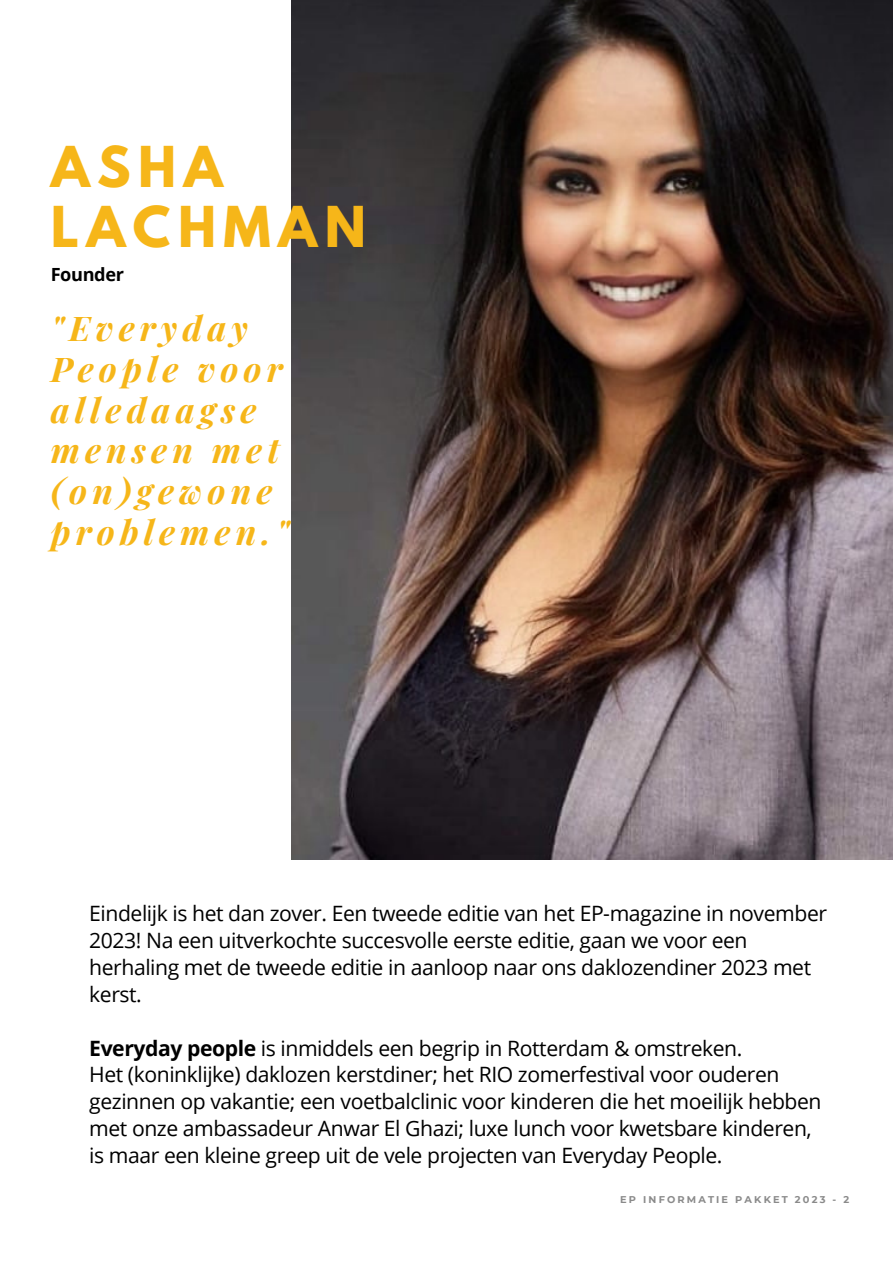
<style>
.page{position:relative;width:893px;height:1264px;background:#fff}
.page>*{position:absolute;margin:0;border:0;box-sizing:border-box;transform-origin:0 0}
.t1{font:700 49.95px/59.6px "League Spartan";letter-spacing:.15em;color:#f6b619}
.t2{font:italic 700 34.05px/40.8px "Playfair Display";letter-spacing:.15em;color:#f6b619}
.t3{font:21.15px/27px "Open Sans";letter-spacing:-.02em;color:#000}
.t4{font:700 18.15px "Open Sans";letter-spacing:-.02em;color:#000}
.t5{font:700 9.75px "Montserrat";letter-spacing:.22em;color:#8a8a8a}
.s1{font-weight:700}
</style>
<div class="page">
<img style="left:291px;top:0;width:601px;height:859px">
<h1 class="t1" style="left:51px;top:144px;width:317px">ASHA<br>LACHMAN</h1>
<p class="t4" style="left:51px;top:262px;width:75px">Founder</p>
<h2 class="t2" style="left:51px;top:306px;width:240px">"Everyday<br>People voor alledaagse mensen met (on)gewone problemen."</h2>
<p class="t3" style="left:89px;top:898px;width:739px">Eindelijk is het dan zover. Een tweede editie van het EP-magazine in november 2023! Na een uitverkochte succesvolle eerste editie, gaan we voor een herhaling met de tweede editie in aanloop naar ons daklozendiner 2023 met kerst.</p>
<p class="t3" style="left:89px;top:1033px;width:733px"><span class="s1">Everyday people</span> is inmiddels een begrip in Rotterdam &amp; omstreken.<br>Het (koninklijke) daklozen kerstdiner; het RIO zomerfestival voor ouderen gezinnen op vakantie; een voetbalclinic voor kinderen die het moeilijk hebben met onze ambassadeur Anwar El Ghazi; luxe lunch voor kwetsbare kinderen, is maar een kleine greep uit de vele projecten van Everyday People.</p>
<p class="t5" style="left:620px;top:1193px;width:230px">EP INFORMATIE PAKKET 2023 - 2</p>
</div>
